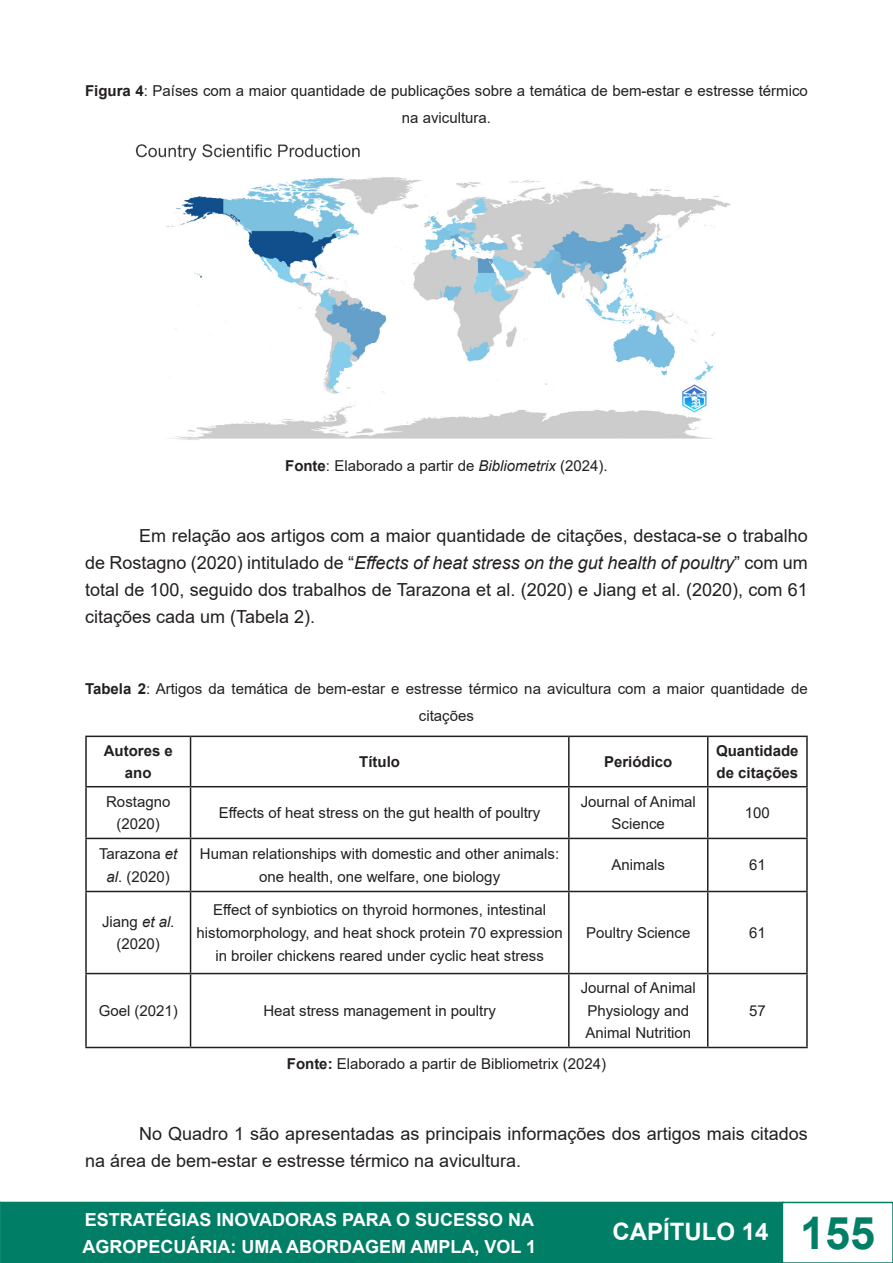
<style>
.page{position:relative;width:893px;height:1263px;background:#fff}
.page>*{position:absolute;margin:0;border:0;box-sizing:border-box;transform-origin:0 0}
.t1{font:700 24px "Arial";color:#fff}
.t2{font:18px/27px "Arial";color:#231f20;text-align:justify}
.t3{font:700 18px/27px "Arial";color:#fff}
.t4{font:15px/22.5px "Arial";color:#231f20;text-align:center}
.t5{font:700 15px/22.5px "Arial";color:#231f20;text-align:center}
.s1{font-weight:700}
.s2{font-style:italic}
.s3{font-size:45px;color:#007f66}
</style>
<div class="page">
<div style="left:1px;top:1202px;width:782px;height:60px;background:#007f66"></div>
<div style="left:0;top:1202px;width:784px;height:61px;border:2px solid #007f66"></div>
<svg style="left:0;top:1202px;width:1px;height:61px"></svg>
<div style="left:782px;top:1202px;width:111px;height:61px;border:2px solid #007f66"></div>
<img style="left:135px;top:144px;width:596px;height:296px">
<hr style="left:85px;top:736px;width:106px;height:1px;background:#231f20">
<hr style="left:85px;top:737px;width:2px;height:49px;background:#231f20">
<hr style="left:191px;top:736px;width:378px;height:1px;background:#231f20">
<hr style="left:190px;top:737px;width:1px;height:49px;background:#231f20">
<hr style="left:569px;top:736px;width:139px;height:1px;background:#231f20">
<hr style="left:568px;top:737px;width:2px;height:49px;background:#231f20">
<hr style="left:708px;top:736px;width:100px;height:1px;background:#231f20">
<hr style="left:707px;top:737px;width:1px;height:49px;background:#231f20">
<hr style="left:806px;top:737px;width:2px;height:49px;background:#231f20">
<hr style="left:85px;top:786px;width:106px;height:1px;background:#231f20">
<hr style="left:85px;top:787px;width:2px;height:51px;background:#231f20">
<hr style="left:191px;top:786px;width:378px;height:1px;background:#231f20">
<hr style="left:190px;top:787px;width:1px;height:51px;background:#231f20">
<hr style="left:569px;top:786px;width:139px;height:1px;background:#231f20">
<hr style="left:568px;top:787px;width:2px;height:51px;background:#231f20">
<hr style="left:708px;top:786px;width:100px;height:1px;background:#231f20">
<hr style="left:707px;top:787px;width:1px;height:51px;background:#231f20">
<hr style="left:806px;top:787px;width:2px;height:51px;background:#231f20">
<hr style="left:85px;top:838px;width:106px;height:1px;background:#231f20">
<hr style="left:85px;top:839px;width:2px;height:52px;background:#231f20">
<hr style="left:191px;top:838px;width:378px;height:1px;background:#231f20">
<hr style="left:190px;top:839px;width:1px;height:52px;background:#231f20">
<hr style="left:569px;top:838px;width:139px;height:1px;background:#231f20">
<hr style="left:568px;top:839px;width:2px;height:52px;background:#231f20">
<hr style="left:708px;top:838px;width:100px;height:1px;background:#231f20">
<hr style="left:707px;top:839px;width:1px;height:52px;background:#231f20">
<hr style="left:806px;top:839px;width:2px;height:52px;background:#231f20">
<hr style="left:85px;top:891px;width:106px;height:1px;background:#231f20">
<hr style="left:85px;top:892px;width:2px;height:81px;background:#231f20">
<hr style="left:191px;top:891px;width:378px;height:1px;background:#231f20">
<hr style="left:190px;top:892px;width:1px;height:81px;background:#231f20">
<hr style="left:569px;top:891px;width:139px;height:1px;background:#231f20">
<hr style="left:568px;top:892px;width:2px;height:81px;background:#231f20">
<hr style="left:708px;top:891px;width:100px;height:1px;background:#231f20">
<hr style="left:707px;top:892px;width:1px;height:81px;background:#231f20">
<hr style="left:806px;top:892px;width:2px;height:81px;background:#231f20">
<hr style="left:85px;top:973px;width:106px;height:1px;background:#231f20">
<hr style="left:85px;top:974px;width:2px;height:73px;background:#231f20">
<hr style="left:191px;top:973px;width:378px;height:1px;background:#231f20">
<hr style="left:190px;top:974px;width:1px;height:73px;background:#231f20">
<hr style="left:569px;top:973px;width:139px;height:1px;background:#231f20">
<hr style="left:568px;top:974px;width:2px;height:73px;background:#231f20">
<hr style="left:708px;top:973px;width:100px;height:1px;background:#231f20">
<hr style="left:707px;top:974px;width:1px;height:73px;background:#231f20">
<hr style="left:806px;top:974px;width:2px;height:73px;background:#231f20">
<hr style="left:85px;top:1047px;width:106px;height:1px;background:#231f20">
<hr style="left:191px;top:1047px;width:378px;height:1px;background:#231f20">
<hr style="left:569px;top:1047px;width:139px;height:1px;background:#231f20">
<hr style="left:708px;top:1047px;width:100px;height:1px;background:#231f20">
<p class="t4" style="left:85px;top:77px;width:724px;line-height:27px"><span class="s1">Figura 4</span>: Países com a maior quantidade de publicações sobre a temática de bem-estar e estresse térmico na avicultura.</p>
<p class="t4" style="left:285px;top:454px;width:324px"><span class="s1">Fonte</span>: Elaborado a partir de <span class="s2">Bibliometrix</span> (2024).</p>
<p class="t2" style="left:85px;top:522px;width:724px;text-indent:54px">Em relação aos artigos com a maior quantidade de citações, destaca-se o trabalho de Rostagno (2020) intitulado de “<span class="s2">Effects of heat stress on the gut health of poultry</span>” com um total de 100, seguido dos trabalhos de Tarazona et al. (2020) e Jiang et al. (2020), com 61 citações cada um (Tabela 2).</p>
<p class="t4" style="left:85px;top:675px;width:724px;line-height:27px"><span class="s1">Tabela 2</span>: Artigos da temática de bem-estar e estresse térmico na avicultura com a maior quantidade de citações</p>
<p class="t5" style="left:104px;top:739px;width:71px">Autores e ano</p>
<p class="t5" style="left:359px;top:751px;width:42px">Título</p>
<p class="t5" style="left:604px;top:751px;width:70px">Periódico</p>
<p class="t5" style="left:716px;top:739px;width:84px;text-align:left">Quantidade de citações</p>
<p class="t4" style="left:106px;top:790px;width:66px">Rostagno (2020)</p>
<p class="t4" style="left:219px;top:801px;width:323px">Effects of heat stress on the gut health of poultry</p>
<p class="t4" style="left:581px;top:790px;width:117px">Journal of Animal<br>Science</p>
<p class="t4" style="left:745px;top:801px;width:27px">100</p>
<p class="t4" style="left:99px;top:842px;width:80px">Tarazona <span class="s2">et al</span>. (2020)</p>
<p class="t4" style="left:200px;top:842px;width:361px">Human relationships with domestic and other animals: one health, one welfare, one biology</p>
<p class="t4" style="left:612px;top:854px;width:55px">Animals</p>
<p class="t4" style="left:749px;top:854px;width:18px">61</p>
<p class="t4" style="left:102px;top:910px;width:74px">Jiang <span class="s2">et al. </span>(2020)</p>
<p class="t4" style="left:197px;top:899px;width:368px">Effect of synbiotics on thyroid hormones, intestinal histomorphology, and heat shock protein 70 expression in broiler chickens reared under cyclic heat stress</p>
<p class="t4" style="left:586px;top:921px;width:106px">Poultry Science</p>
<p class="t4" style="left:749px;top:921px;width:18px">61</p>
<p class="t4" style="left:99px;top:999px;width:81px">Goel (2021)</p>
<p class="t4" style="left:263px;top:999px;width:234px">Heat stress management in poultry</p>
<p class="t4" style="left:581px;top:977px;width:117px">Journal of Animal<br>Physiology and<br>Animal Nutrition</p>
<p class="t4" style="left:287px;top:1052px;width:321px"><span class="s1">Fonte:</span> Elaborado a partir de Bibliometrix (2024)</p>
<p class="t4" style="left:749px;top:999px;width:18px">57</p>
<p class="t2" style="left:85px;top:1120px;width:724px;text-indent:54px">No Quadro 1 são apresentadas as principais informações dos artigos mais citados na área de bem-estar e estresse térmico na avicultura.</p>
<p class="t3" style="left:82px;top:1206px;width:455px">ESTRATÉGIAS INOVADORAS PARA O SUCESSO NA<br>AGROPECUÁRIA: UMA ABORDAGEM AMPLA, VOL 1</p>
<h1 class="t1" style="left:612px;top:1215px;width:264px">CAPÍTULO 14 <span class="s3">155</span></h1>
</div>
